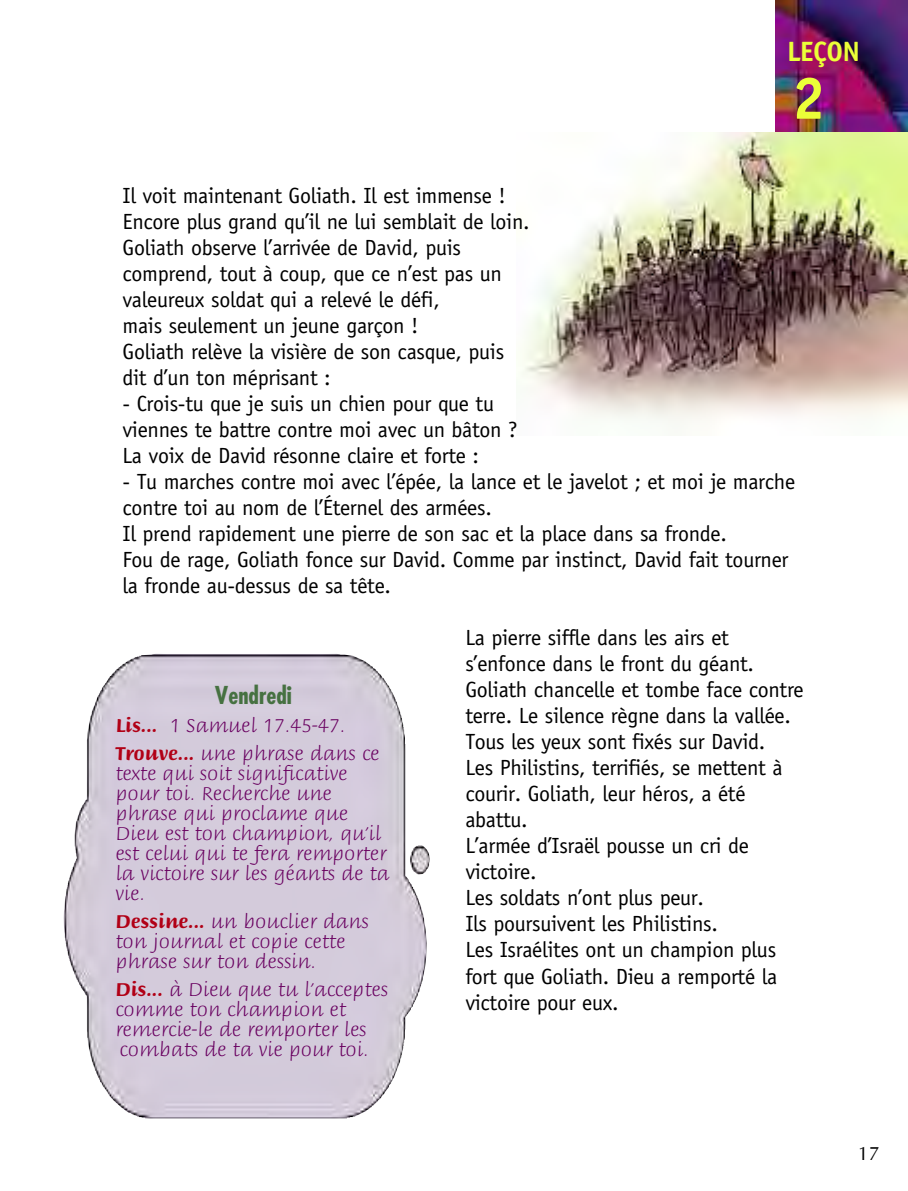
<style>
.page{position:relative;width:908px;height:1191px;background:#fff}
.page>*{position:absolute;margin:0;border:0;box-sizing:border-box;transform-origin:0 0}
.t1{font:700 60px "Officina Sans";color:#ebff38}
.t2{font:700 28px "Officina Sans";letter-spacing:-.025em;color:#ebff38}
.t3{font:700 condensed 24px "Futura";color:#467141}
.t4{font:22px/26px "Officina Sans";letter-spacing:-.015em;color:#000}
.t5{font:20px/20px "Briem Script MM 217 wt";color:#690060}
.t6{font:20px "Optane";color:#000}
.s1{font-family:"Briem Script MM 553 wt";color:#b10016}
</style>
<div class="page">
<img style="left:775px;top:0;width:132px;height:133px">
<img style="left:520px;top:133px;width:387px;height:294px">
<img style="left:63px;top:653px;width:365px;height:465px">
<p class="t2" style="left:786px;top:41px;width:74px">LEÇON</p>
<h1 class="t1" style="left:791px;top:76px;width:35px">2</h1>
<p class="t4" style="left:122px;top:184px;width:408px">Il voit maintenant Goliath. Il est immense !<br>Encore plus grand qu’il ne lui semblait de loin.<br>Goliath observe l’arrivée de David, puis comprend, tout à coup, que ce n’est pas un valeureux soldat qui a relevé le défi,<br>mais seulement un jeune garçon !<br>Goliath relève la visière de son casque, puis dit d’un ton méprisant :</p>
<p class="t4" style="left:122px;top:392px;width:396px">- Crois-tu que je suis un chien pour que tu viennes te battre contre moi avec un bâton ?<br>La voix de David résonne claire et forte :</p>
<p class="t4" style="left:122px;top:470px;width:674px">- Tu marches contre moi avec l’épée, la lance et le javelot ; et moi je marche contre toi au nom de l’Éternel des armées.<br>Il prend rapidement une pierre de son sac et la place dans sa fronde.<br>Fou de rage, Goliath fonce sur David. Comme par instinct, David fait tourner la fronde au-dessus de sa tête.</p>
<p class="t4" style="left:465px;top:626px;width:340px">La pierre siffle dans les airs et s’enfonce dans le front du géant.<br>Goliath chancelle et tombe face contre terre. Le silence règne dans la vallée.<br>Tous les yeux sont fixés sur David.<br>Les Philistins, terrifiés, se mettent à courir. Goliath, leur héros, a été abattu.<br>L’armée d’Israël pousse un cri de victoire.<br>Les soldats n’ont plus peur.<br>Ils poursuivent les Philistins.<br>Les Israélites ont un champion plus fort que Goliath. Dieu a remporté la victoire pour eux.</p>
<p class="t3" style="left:215px;top:684px;width:78px">Vendredi</p>
<p class="t5" style="left:115px;top:713px;width:265px;line-height:28px"><span class="s1">Lis...</span> 1 Samuel 17.45-47.<br><span class="s1">Trouve...</span> une phrase dans ce</p>
<p class="t5" style="left:115px;top:765px;width:275px">texte qui soit significative pour toi. Recherche une phrase qui proclame que<br>Dieu est ton champion, qu’il est celui qui te fera remporter la victoire sur les géants de ta vie.</p>
<p class="t5" style="left:115px;top:913px;width:255px"><span class="s1">Dessine...</span> un bouclier dans ton journal et copie cette phrase sur ton dessin.</p>
<p class="t5" style="left:115px;top:981px;width:274px"><span class="s1">Dis...</span> à Dieu que tu l’acceptes comme ton champion et remercie-le de remporter les combats de ta vie pour toi.</p>
<p class="t6" style="left:857px;top:1145px;width:23px">17</p>
</div>
